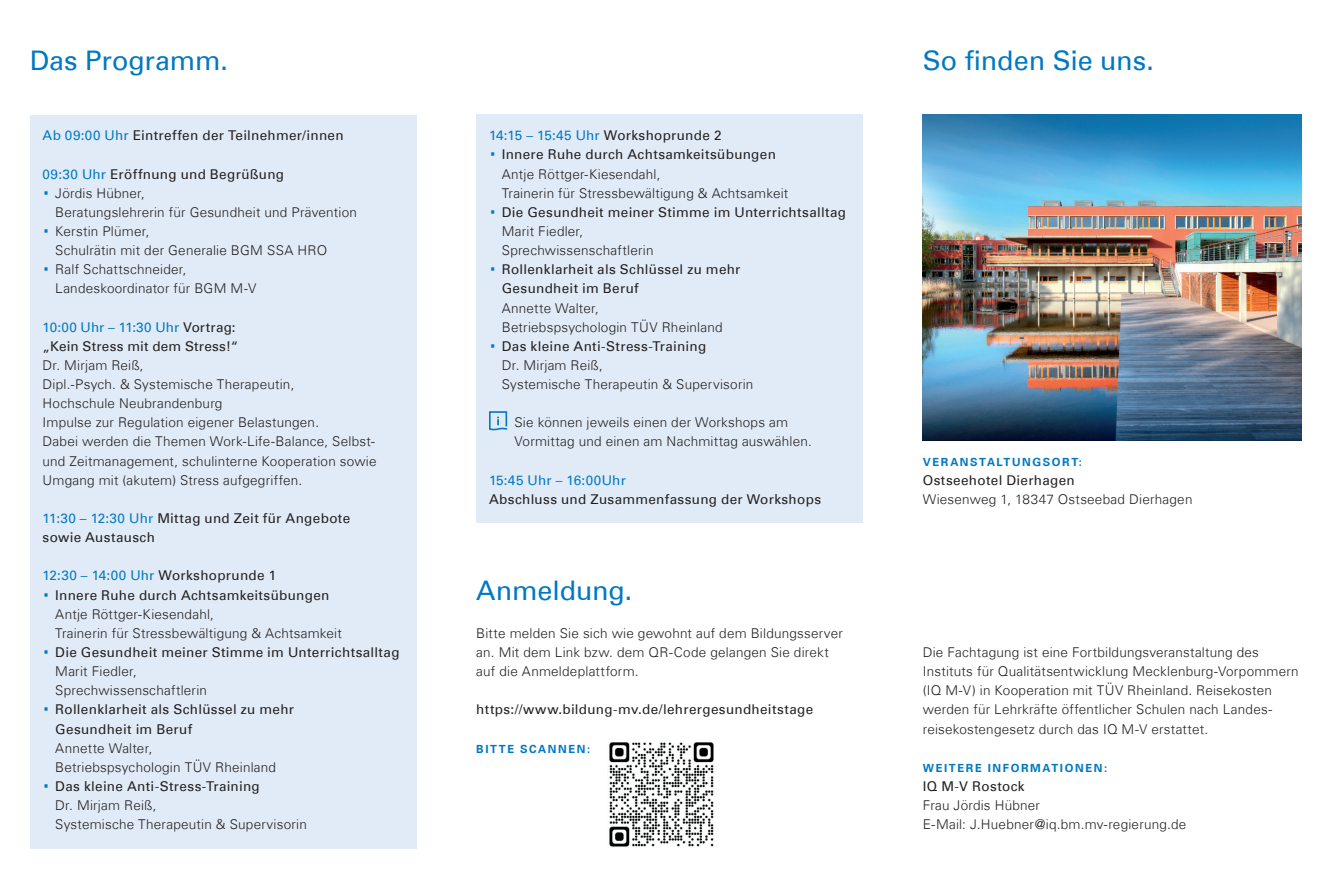
<style>
.page{position:relative;width:1331px;height:893px;background:#fff}
.page>*{position:absolute;margin:0;border:0;box-sizing:border-box;transform-origin:0 0}
.t1{font:27px "Univers Com 55 Roman";letter-spacing:-.005em;color:#0079c2}
.t2{font:300 13.5px/19.2px "Univers Com 45";letter-spacing:.015em;color:#231f20}
.t3{font:13.5px/19.2px "Univers Com 55 Roman";letter-spacing:.025em;color:#231f20}
.t4{font:13.5px "Univers Com 55 Roman";letter-spacing:.02em;color:#0079c2}
.t5{font:700 11.25px "Univers Com 65";letter-spacing:.145em;color:#0079c2}
.s1{color:#0079c2}
.s2{font-family:"Univers Com 55 Roman";font-weight:400;font-size:27px;color:#0079c2}
.s3{font-size:27px;color:#0079c2}
</style>
<div class="page">
<div style="left:30px;top:115px;width:387px;height:733px;background:#e1ebf7"></div>
<div style="left:476px;top:115px;width:387px;height:408px;background:#e1ebf7"></div>
<svg style="left:489px;top:411px;width:18px;height:19px"></svg>
<img style="left:923px;top:115px;width:378px;height:325px">
<img style="left:609px;top:742px;width:105px;height:105px">
<h1 class="t1" style="left:30px;top:44px;width:200px">Das Programm.</h1>
<h1 class="t1" style="left:923px;top:44px;width:233px">So finden Sie uns.</h1>
<p class="t3" style="left:43px;top:126px;width:303px"><span class="s1">Ab 09:00 Uhr</span> Eintreffen der Teilnehmer/innen</p>
<p class="t3" style="left:43px;top:164px;width:243px"><span class="s1">09:30 Uhr</span> Eröffnung und Begrüßung</p>
<p class="t2" style="left:43px;top:183px;width:104px"><span class="s2">·</span> Jördis Hübner,</p>
<p class="t2" style="left:55px;top:202px;width:303px">Beratungslehrerin für Gesundheit und Prävention</p>
<p class="t2" style="left:43px;top:222px;width:108px"><span class="s2">·</span> Kerstin Plümer,</p>
<p class="t2" style="left:55px;top:241px;width:273px">Schulrätin mit der Generalie BGM SSA HRO</p>
<p class="t2" style="left:43px;top:260px;width:146px"><span class="s2">·</span> Ralf Schattschneider,</p>
<p class="t2" style="left:55px;top:279px;width:203px">Landeskoordinator für BGM M-V</p>
<p class="t3" style="left:43px;top:317px;width:197px"><span class="s1">10:00 Uhr – 11:30 Uhr</span> Vortrag: „Kein Stress mit dem Stress!“</p>
<p class="t2" style="left:43px;top:356px;width:336px">Dr. Mirjam Reiß,<br>Dipl.-Psych. &amp; Systemische Therapeutin,<br>Hochschule Neubrandenburg<br>Impulse zur Regulation eigener Belastungen.<br>Dabei werden die Themen Work-Life-Balance, Selbst&shy;und Zeitmanagement, schulinterne Kooperation sowie Umgang mit (akutem) Stress aufgegriffen.</p>
<p class="t3" style="left:43px;top:509px;width:309px"><span class="s1">11:30 – 12:30 Uhr</span> Mittag und Zeit für Angebote sowie Austausch</p>
<p class="t3" style="left:43px;top:566px;width:288px"><span class="s1">12:30 – 14:00 Uhr</span> Workshoprunde 1<br><span class="s3">·</span> Innere Ruhe durch Achtsamkeitsübungen</p>
<p class="t2" style="left:55px;top:604px;width:288px">Antje Röttger-Kiesendahl,<br>Trainerin für Stressbewältigung &amp; Achtsamkeit</p>
<p class="t3" style="left:43px;top:643px;width:359px"><span class="s3">·</span> Die Gesundheit meiner Stimme im Unterrichtsalltag</p>
<p class="t2" style="left:55px;top:662px;width:153px">Marit Fiedler,<br>Sprechwissenschaftlerin</p>
<p class="t3" style="left:55px;top:700px;width:240px;text-indent:-13px"><span class="s3">·</span> Rollenklarheit als Schlüssel zu mehr<br>Gesundheit im Beruf</p>
<p class="t2" style="left:55px;top:738px;width:222px">Annette Walter,<br>Betriebspsychologin TÜV Rheinland</p>
<p class="t3" style="left:43px;top:776px;width:219px"><span class="s3">·</span> Das kleine Anti-Stress-Training</p>
<p class="t2" style="left:55px;top:796px;width:253px">Dr. Mirjam Reiß,<br>Systemische Therapeutin &amp; Supervisorin</p>
<p class="t3" style="left:489px;top:126px;width:288px"><span class="s1">14:15 – 15:45 Uhr</span> Workshoprunde 2<br><span class="s3">·</span> Innere Ruhe durch Achtsamkeitsübungen</p>
<p class="t2" style="left:502px;top:164px;width:288px">Antje Röttger-Kiesendahl,<br>Trainerin für Stressbewältigung &amp; Achtsamkeit</p>
<p class="t3" style="left:489px;top:202px;width:359px"><span class="s3">·</span> Die Gesundheit meiner Stimme im Unterrichtsalltag</p>
<p class="t2" style="left:502px;top:222px;width:153px">Marit Fiedler,<br>Sprechwissenschaftlerin</p>
<p class="t3" style="left:502px;top:260px;width:240px;text-indent:-13px"><span class="s3">·</span> Rollenklarheit als Schlüssel zu mehr<br>Gesundheit im Beruf</p>
<p class="t2" style="left:502px;top:298px;width:222px">Annette Walter,<br>Betriebspsychologin TÜV Rheinland</p>
<p class="t3" style="left:489px;top:336px;width:219px"><span class="s3">·</span> Das kleine Anti-Stress-Training</p>
<p class="t2" style="left:502px;top:356px;width:253px">Dr. Mirjam Reiß,<br>Systemische Therapeutin &amp; Supervisorin</p>
<p class="t2" style="left:514px;top:413px;width:299px">Sie können jeweils einen der Workshops am<br>Vormittag und einen am Nachmittag auswählen.</p>
<p class="t4" style="left:489px;top:472px;width:138px">15:45 Uhr – 16:00Uhr</p>
<p class="t3" style="left:489px;top:489px;width:334px">Abschluss und Zusammenfassung der Workshops</p>
<h1 class="t1" style="left:476px;top:574px;width:158px">Anmeldung.</h1>
<p class="t2" style="left:476px;top:623px;width:368px">Bitte melden Sie sich wie gewohnt auf dem Bildungsserver an. Mit dem Link bzw. dem QR-Code gelangen Sie direkt auf die Anmeldeplattform.</p>
<p class="t3" style="left:476px;top:700px;width:338px">https://www.bildung-mv.de/lehrergesundheitstage</p>
<p class="t5" style="left:476px;top:742px;width:116px">BITTE SCANNEN:</p>
<p class="t5" style="left:923px;top:455px;width:161px">VERANSTALTUNGSORT:</p>
<p class="t3" style="left:923px;top:470px;width:154px">Ostseehotel Dierhagen</p>
<p class="t2" style="left:923px;top:489px;width:271px">Wiesenweg 1, 18347 Ostseebad Dierhagen</p>
<p class="t2" style="left:923px;top:643px;width:377px">Die Fachtagung ist eine Fortbildungsveranstaltung des Instituts für Qualitätsentwicklung Mecklenburg-Vorpommern (IQ M-V) in Kooperation mit TÜV Rheinland. Reisekosten werden für Lehrkräfte öffentlicher Schulen nach Landes&shy;reisekostengesetz durch das IQ M-V erstattet.</p>
<p class="t5" style="left:923px;top:761px;width:186px">WEITERE INFORMATIONEN:</p>
<p class="t3" style="left:923px;top:776px;width:103px">IQ M-V Rostock</p>
<p class="t2" style="left:923px;top:796px;width:265px">Frau Jördis Hübner<br>E-Mail: J.Huebner@iq.bm.mv-regierung.de</p>
</div>
